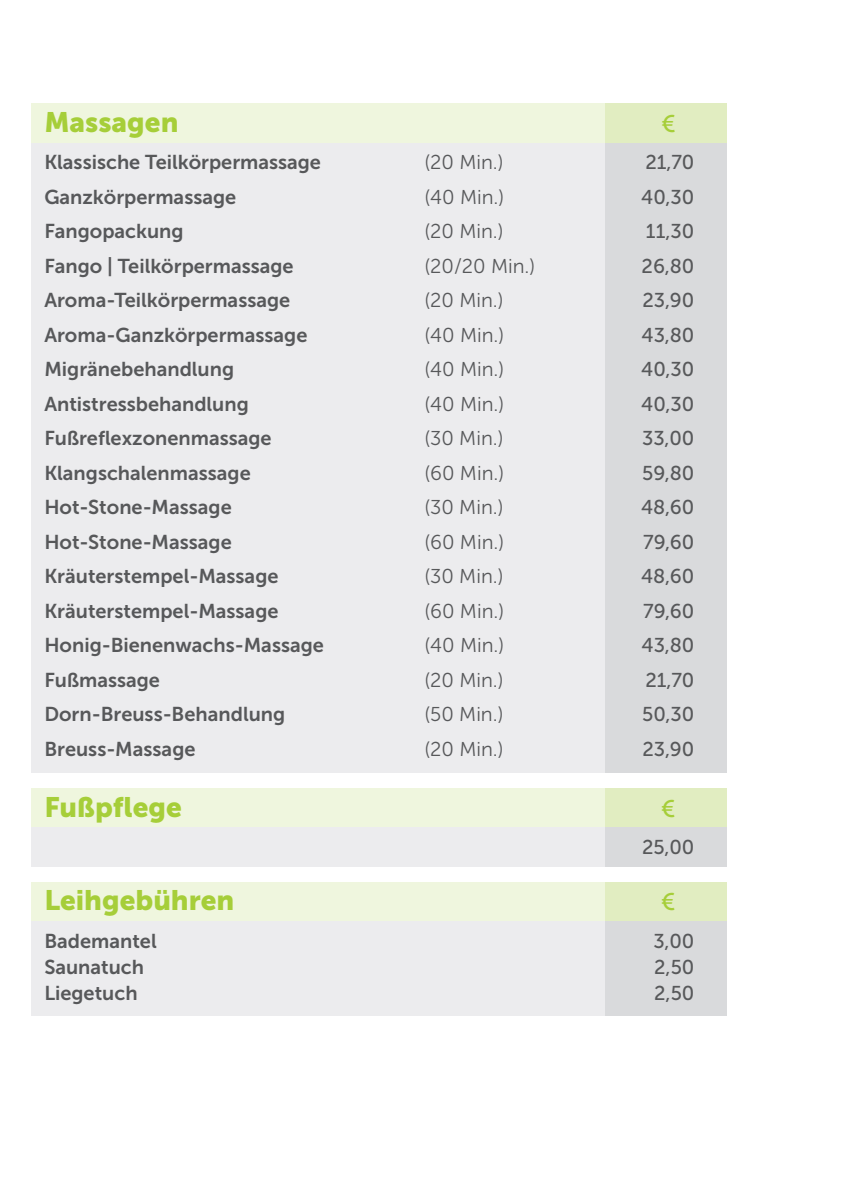
<style>
.page{position:relative;width:842px;height:1191px;background:#fff}
.page>*{position:absolute;margin:0;border:0;box-sizing:border-box;transform-origin:0 0}
.t1{font:28px "Museo Sans 900";color:#a6ce39}
.t2{font:24px "Museo Sans 500";color:#a6ce39}
.t3{font:20px "Museo Sans 700";color:#57585a}
.t4{font:20px "Museo Sans 300";color:#57585a}
.t5{font:20px "Museo Sans 500";color:#57585a}
</style>
<div class="page">
<div style="left:31px;top:143px;width:695px;height:629px;background:#ececee"></div>
<div style="left:31px;top:103px;width:695px;height:40px;background:#eff6de"></div>
<div style="left:605px;top:103px;width:121px;height:40px;background:#e1edc1"></div>
<div style="left:605px;top:143px;width:121px;height:629px;background:#d9dadc"></div>
<div style="left:31px;top:788px;width:695px;height:39px;background:#eff6de"></div>
<div style="left:31px;top:827px;width:695px;height:40px;background:#ececee"></div>
<div style="left:605px;top:788px;width:121px;height:39px;background:#e1edc1"></div>
<div style="left:605px;top:827px;width:121px;height:40px;background:#d9dadc"></div>
<div style="left:31px;top:882px;width:695px;height:39px;background:#eff6de"></div>
<div style="left:31px;top:921px;width:695px;height:94px;background:#ececee"></div>
<div style="left:605px;top:882px;width:121px;height:39px;background:#e1edc1"></div>
<div style="left:605px;top:921px;width:121px;height:94px;background:#d9dadc"></div>
<h1 class="t1" style="left:44px;top:106px;width:136px">Massagen</h1>
<p class="t2" style="left:661px;top:109px;width:16px">€</p>
<p class="t3" style="left:44px;top:151px;width:278px">Klassische Teilkörpermassage</p>
<p class="t4" style="left:424px;top:151px;width:81px">(20 Min.)</p>
<p class="t5" style="left:645px;top:151px;width:51px">21,70</p>
<p class="t3" style="left:44px;top:185px;width:193px">Ganzkörpermassage</p>
<p class="t4" style="left:424px;top:185px;width:81px">(40 Min.)</p>
<p class="t5" style="left:641px;top:185px;width:55px">40,30</p>
<p class="t3" style="left:44px;top:220px;width:141px">Fangopackung</p>
<p class="t4" style="left:424px;top:220px;width:81px">(20 Min.)</p>
<p class="t5" style="left:646px;top:220px;width:50px">11,30</p>
<p class="t3" style="left:44px;top:254px;width:251px">Fango | Teilkörpermassage</p>
<p class="t4" style="left:424px;top:254px;width:112px">(20/20 Min.)</p>
<p class="t5" style="left:641px;top:254px;width:54px">26,80</p>
<p class="t3" style="left:44px;top:289px;width:247px">Aroma-Teilkörpermassage</p>
<p class="t4" style="left:424px;top:289px;width:81px">(20 Min.)</p>
<p class="t5" style="left:642px;top:289px;width:53px">23,90</p>
<p class="t3" style="left:44px;top:323px;width:265px">Aroma-Ganzkörpermassage</p>
<p class="t4" style="left:424px;top:323px;width:81px">(40 Min.)</p>
<p class="t5" style="left:642px;top:323px;width:54px">43,80</p>
<p class="t3" style="left:44px;top:358px;width:191px">Migränebehandlung</p>
<p class="t4" style="left:424px;top:358px;width:81px">(40 Min.)</p>
<p class="t5" style="left:641px;top:358px;width:55px">40,30</p>
<p class="t3" style="left:44px;top:392px;width:206px">Antistressbehandlung</p>
<p class="t4" style="left:424px;top:392px;width:81px">(40 Min.)</p>
<p class="t5" style="left:641px;top:392px;width:55px">40,30</p>
<p class="t3" style="left:44px;top:427px;width:229px">Fußreflexzonenmassage</p>
<p class="t4" style="left:424px;top:427px;width:81px">(30 Min.)</p>
<p class="t5" style="left:642px;top:427px;width:54px">33,00</p>
<p class="t3" style="left:44px;top:461px;width:208px">Klangschalenmassage</p>
<p class="t4" style="left:424px;top:461px;width:81px">(60 Min.)</p>
<p class="t5" style="left:642px;top:461px;width:54px">59,80</p>
<p class="t3" style="left:44px;top:496px;width:189px">Hot-Stone-Massage</p>
<p class="t4" style="left:424px;top:496px;width:81px">(30 Min.)</p>
<p class="t5" style="left:641px;top:496px;width:55px">48,60</p>
<p class="t3" style="left:44px;top:530px;width:189px">Hot-Stone-Massage</p>
<p class="t4" style="left:424px;top:530px;width:81px">(60 Min.)</p>
<p class="t5" style="left:643px;top:530px;width:53px">79,60</p>
<p class="t3" style="left:44px;top:565px;width:236px">Kräuterstempel-Massage</p>
<p class="t4" style="left:424px;top:565px;width:81px">(30 Min.)</p>
<p class="t5" style="left:641px;top:565px;width:55px">48,60</p>
<p class="t3" style="left:44px;top:599px;width:236px">Kräuterstempel-Massage</p>
<p class="t4" style="left:424px;top:599px;width:81px">(60 Min.)</p>
<p class="t5" style="left:643px;top:599px;width:53px">79,60</p>
<p class="t3" style="left:44px;top:634px;width:281px">Honig-Bienenwachs-Massage</p>
<p class="t4" style="left:424px;top:634px;width:81px">(40 Min.)</p>
<p class="t5" style="left:642px;top:634px;width:54px">43,80</p>
<p class="t3" style="left:44px;top:668px;width:117px">Fußmassage</p>
<p class="t4" style="left:424px;top:668px;width:81px">(20 Min.)</p>
<p class="t5" style="left:645px;top:668px;width:51px">21,70</p>
<p class="t3" style="left:44px;top:703px;width:242px">Dorn-Breuss-Behandlung</p>
<p class="t4" style="left:424px;top:703px;width:81px">(50 Min.)</p>
<p class="t5" style="left:642px;top:703px;width:54px">50,30</p>
<p class="t3" style="left:44px;top:737px;width:153px">Breuss-Massage</p>
<p class="t4" style="left:424px;top:737px;width:81px">(20 Min.)</p>
<p class="t5" style="left:642px;top:737px;width:53px">23,90</p>
<h1 class="t1" style="left:44px;top:790px;width:139px">Fußpflege</h1>
<p class="t2" style="left:661px;top:794px;width:16px">€</p>
<p class="t5" style="left:642px;top:835px;width:54px">25,00</p>
<h1 class="t1" style="left:44px;top:884px;width:192px">Leihgebühren</h1>
<p class="t2" style="left:661px;top:888px;width:16px">€</p>
<p class="t3" style="left:44px;top:929px;width:114px">Bademantel</p>
<p class="t5" style="left:653px;top:929px;width:42px">3,00</p>
<p class="t3" style="left:44px;top:955px;width:101px">Saunatuch</p>
<p class="t5" style="left:654px;top:955px;width:42px">2,50</p>
<p class="t3" style="left:44px;top:981px;width:95px">Liegetuch</p>
<p class="t5" style="left:654px;top:981px;width:42px">2,50</p>
</div>
